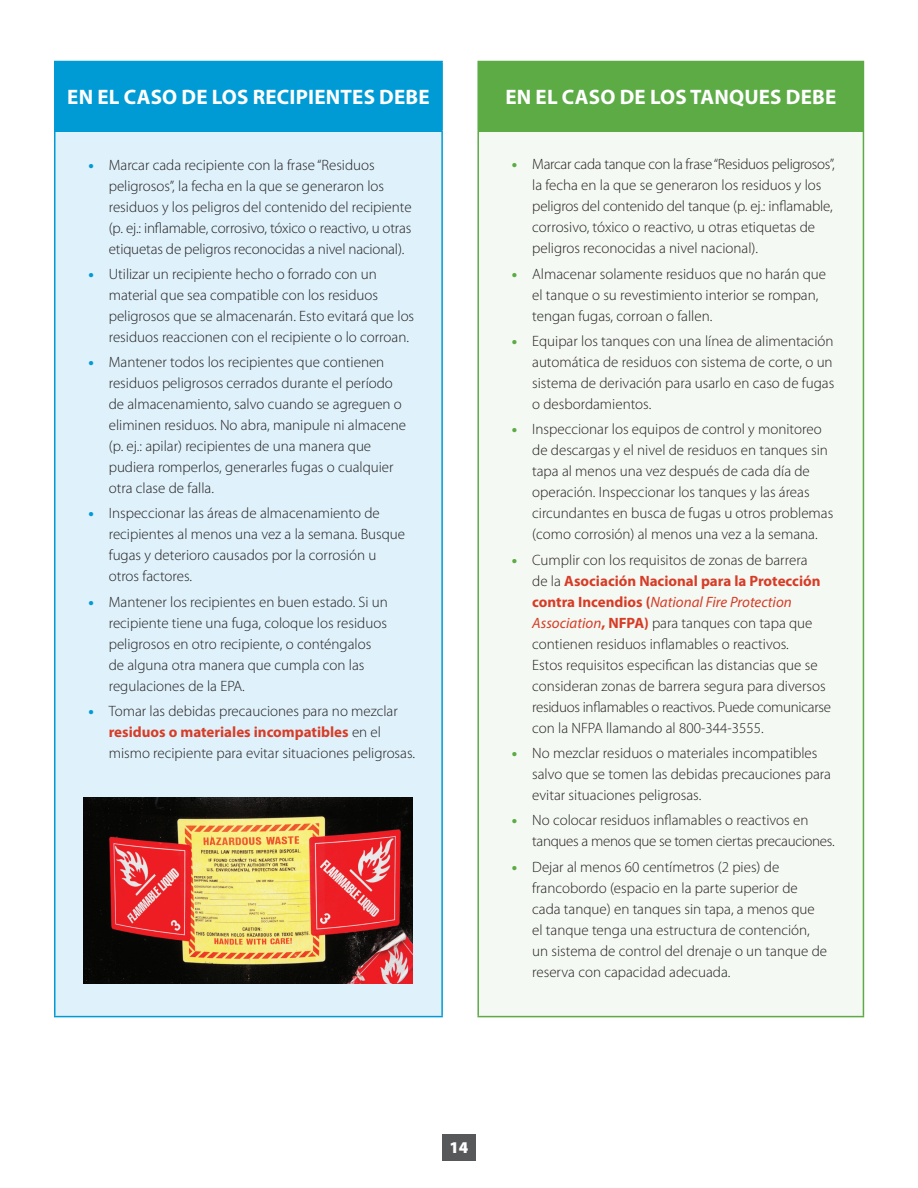
<style>
.page{position:relative;width:918px;height:1188px;background:#fff}
.page>*{position:absolute;margin:0;border:0;box-sizing:border-box;transform-origin:0 0}
.t1{font:700 21px "Myriad Pro";letter-spacing:.01em;color:#fff}
.t2{font:900 16.5px "Myriad Pro";color:#fff}
.t3{font:300 15px/21px "Myriad Pro";color:#231f20}
.t4{font:300 15px/21px "Myriad Pro";letter-spacing:-.02em;color:#231f20}
.s1{font-weight:900;color:#009bd5}
.s2{font-weight:700;color:#d73c27}
.s3{font-weight:900;color:#5cab45}
.s4{font-weight:400;font-style:italic;color:#d73c27}
</style>
<div class="page">
<div style="left:442px;top:1134px;width:34px;height:27px;background:#57585a"></div>
<div style="left:55px;top:62px;width:387px;height:69px;background:#009bd5"></div>
<div style="left:478px;top:62px;width:385px;height:69px;background:#5cab45"></div>
<div style="left:55px;top:131px;width:387px;height:886px;background:#dff1fa"></div>
<div style="left:478px;top:131px;width:385px;height:886px;background:#f4f9f3"></div>
<hr style="left:477px;top:61px;width:387px;height:1px;background:#5cab45">
<hr style="left:477px;top:62px;width:2px;height:68px;background:#5cab45">
<hr style="left:863px;top:62px;width:1px;height:68px;background:#5cab45">
<hr style="left:477px;top:130px;width:387px;height:2px;background:#5cab45">
<hr style="left:477px;top:132px;width:2px;height:884px;background:#5cab45">
<hr style="left:863px;top:132px;width:1px;height:884px;background:#5cab45">
<hr style="left:477px;top:1016px;width:387px;height:1px;background:#5cab45">
<hr style="left:54px;top:61px;width:389px;height:1px;background:#009bd5">
<hr style="left:54px;top:62px;width:2px;height:68px;background:#009bd5">
<hr style="left:441px;top:62px;width:2px;height:68px;background:#009bd5">
<hr style="left:54px;top:130px;width:389px;height:2px;background:#009bd5">
<hr style="left:54px;top:132px;width:2px;height:884px;background:#009bd5">
<hr style="left:441px;top:132px;width:2px;height:884px;background:#009bd5">
<hr style="left:54px;top:1016px;width:389px;height:1px;background:#009bd5">
<img style="left:84px;top:797px;width:328px;height:187px">
<h1 class="t1" style="left:67px;top:85px;width:364px">EN EL CASO DE LOS RECIPIENTES DEBE</h1>
<h1 class="t1" style="left:505px;top:85px;width:332px">EN EL CASO DE LOS TANQUES DEBE</h1>
<p class="t3" style="left:109px;top:154px;width:305px;text-indent:-20px"><span class="s1">•</span> Marcar cada recipiente con la frase “Residuos peligrosos”, la fecha en la que se generaron los residuos y los peligros del contenido del recipiente (p. ej.: inflamable, corrosivo, tóxico o reactivo, u otras etiquetas de peligros reconocidas a nivel nacional).</p>
<p class="t3" style="left:109px;top:264px;width:307px;text-indent:-20px"><span class="s1">•</span> Utilizar un recipiente hecho o forrado con un material que sea compatible con los residuos peligrosos que se almacenarán. Esto evitará que los residuos reaccionen con el recipiente o lo corroan.</p>
<p class="t3" style="left:109px;top:352px;width:299px;text-indent:-20px"><span class="s1">•</span> Mantener todos los recipientes que contienen residuos peligrosos cerrados durante el período de almacenamiento, salvo cuando se agreguen o eliminen residuos. No abra, manipule ni almacene (p. ej.: apilar) recipientes de una manera que pudiera romperlos, generarles fugas o cualquier otra clase de falla.</p>
<p class="t3" style="left:109px;top:503px;width:298px;text-indent:-20px"><span class="s1">•</span> Inspeccionar las áreas de almacenamiento de recipientes al menos una vez a la semana. Busque fugas y deterioro causados por la corrosión u otros factores.</p>
<p class="t3" style="left:109px;top:592px;width:281px;text-indent:-20px"><span class="s1">•</span> Mantener los recipientes en buen estado. Si un recipiente tiene una fuga, coloque los residuos peligrosos en otro recipiente, o conténgalos de alguna otra manera que cumpla con las regulaciones de la EPA.</p>
<p class="t3" style="left:109px;top:701px;width:308px;text-indent:-20px"><span class="s1">•</span> Tomar las debidas precauciones para no mezclar <span class="s2">residuos o materiales incompatibles</span> en el mismo recipiente para evitar situaciones peligrosas.</p>
<p class="t3" style="left:532px;top:154px;width:304px;text-indent:-20px"><span class="s3">•</span> Marcar cada tanque con la frase “Residuos peligrosos”, la fecha en la que se generaron los residuos y los peligros del contenido del tanque (p. ej.: inflamable, corrosivo, tóxico o reactivo, u otras etiquetas de peligros reconocidas a nivel nacional).</p>
<p class="t3" style="left:532px;top:264px;width:295px;text-indent:-20px"><span class="s3">•</span> Almacenar solamente residuos que no harán que el tanque o su revestimiento interior se rompan, tengan fugas, corroan o fallen.</p>
<p class="t3" style="left:532px;top:331px;width:304px;text-align:justify;text-indent:-20px"><span class="s3">•</span> Equipar los tanques con una línea de alimentación automática de residuos con sistema de corte, o un sistema de derivación para usarlo en caso de fugas o desbordamientos.</p>
<p class="t3" style="left:532px;top:419px;width:303px;text-indent:-20px"><span class="s3">•</span> Inspeccionar los equipos de control y monitoreo de descargas y el nivel de residuos en tanques sin tapa al menos una vez después de cada día de operación. Inspeccionar los tanques y las áreas circundantes en busca de fugas u otros problemas (como corrosión) al menos una vez a la semana.</p>
<p class="t3" style="left:532px;top:550px;width:300px;text-indent:-20px"><span class="s3">•</span> Cumplir con los requisitos de zonas de barrera<br>de la <span class="s2">Asociación Nacional para la Protección contra Incendios (</span><span class="s4">National Fire Protection Association</span><span class="s2">, NFPA)</span> para tanques con tapa que contienen residuos inflamables o reactivos.<br>Estos requisitos especifican las distancias que se consideran zonas de barrera segura para diversos residuos inflamables o reactivos. Puede comunicarse con la NFPA llamando al 800-344-3555.</p>
<p class="t3" style="left:532px;top:743px;width:300px;text-indent:-20px"><span class="s3">•</span> No mezclar residuos o materiales incompatibles salvo que se tomen las debidas precauciones para evitar situaciones peligrosas.</p>
<p class="t4" style="left:532px;top:810px;width:304px;text-indent:-20px"><span class="s3">•</span> No colocar residuos inflamables o reactivos en tanques a menos que se tomen ciertas precauciones.</p>
<p class="t3" style="left:532px;top:856px;width:296px;text-indent:-20px"><span class="s3">•</span> Dejar al menos 60 centímetros (2 pies) de francobordo (espacio en la parte superior de cada tanque) en tanques sin tapa, a menos que el tanque tenga una estructura de contención, un sistema de control del drenaje o un tanque de reserva con capacidad adecuada.</p>
<p class="t2" style="left:450px;top:1138px;width:20px">14</p>
</div>
